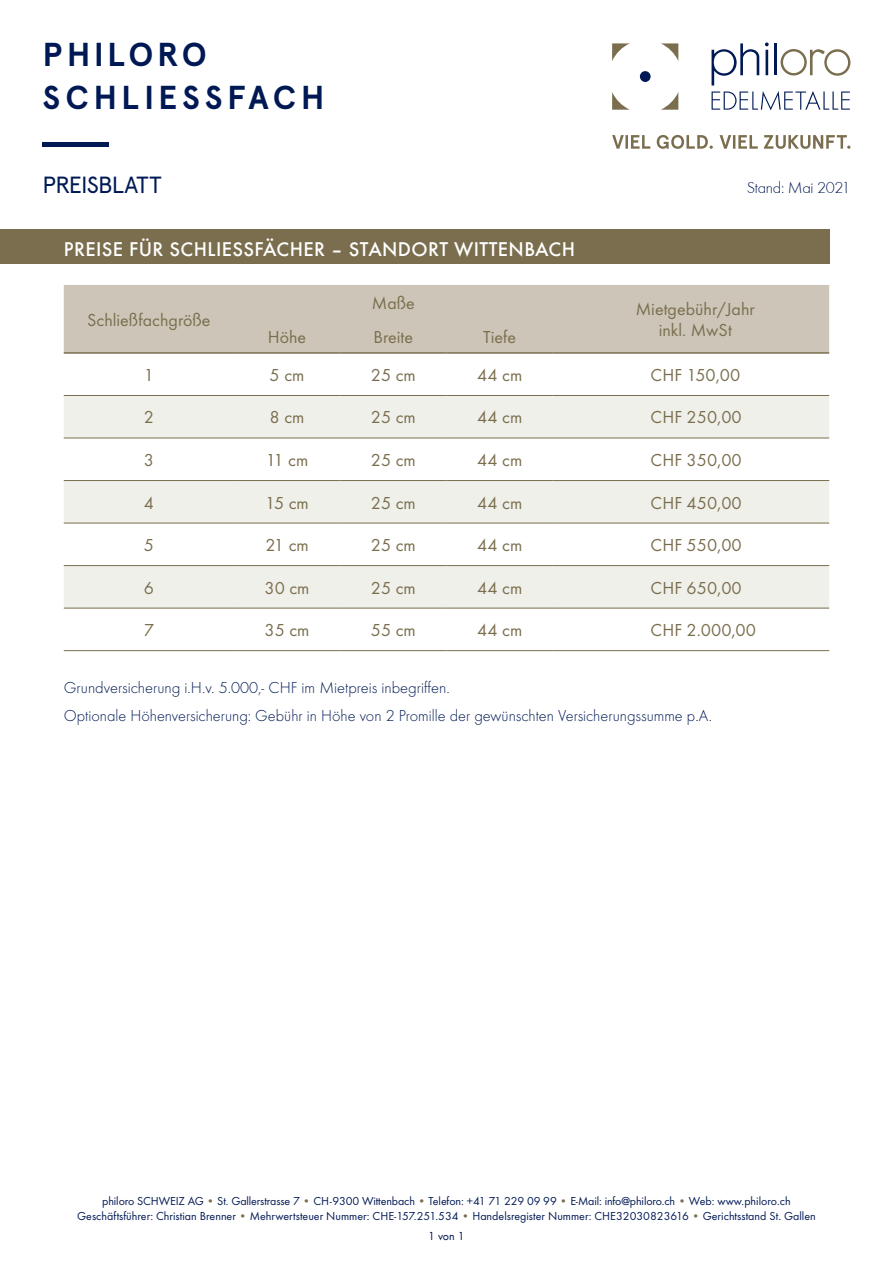
<style>
.page{position:relative;width:893px;height:1263px;background:#fff}
.page>*{position:absolute;margin:0;border:0;box-sizing:border-box;transform-origin:0 0}
.t1{font:700 33.15px/42.8px "Apercu";letter-spacing:.125em;color:#001954}
.t2{font:23.4px "Apercu";letter-spacing:-.035em;color:#001954}
.t3{font:500 20.55px "Futura T";letter-spacing:.02em;color:#fff}
.t4{font:18px/21.6px "Futura TOT Boo";color:#7a6e4e;text-align:center}
.t5{font:300 16.5px/28px "Futura TOT";color:#001954}
.t6{font:16.5px "Futura T Ligh";letter-spacing:-.02em;color:#001954}
.t7{font:12px/15px "Futura TOT Boo";color:#001954;text-align:center}
.t8{font:12px "Futura T";color:#001954}
.s1{color:#7a6e4e}
</style>
<div class="page">
<svg style="left:612px;top:135px;width:238px;height:14px"></svg>
<svg style="left:711px;top:43px;width:139px;height:67px"></svg>
<svg style="left:661px;top:93px;width:17px;height:17px"></svg>
<svg style="left:612px;top:92px;width:18px;height:18px"></svg>
<svg style="left:612px;top:43px;width:18px;height:18px"></svg>
<svg style="left:661px;top:43px;width:17px;height:17px"></svg>
<div style="left:640px;top:71px;width:11px;height:11px;background:#001954;border-radius:50%"></div>
<hr style="left:43px;top:143px;width:66px;height:4px;background:#001954">
<div style="left:0;top:230px;width:829px;height:34px;background:#7a6e4e"></div>
<div style="left:64px;top:285px;width:765px;height:67px;background:#cdc6b8"></div>
<svg style="left:64px;top:396px;width:765px;height:212px;fill:#f0f0eb"></svg>
<hr style="left:64px;top:395px;width:170px;height:1px;background:#7a6e4e">
<hr style="left:234px;top:395px;width:106px;height:1px;background:#7a6e4e">
<hr style="left:340px;top:395px;width:106px;height:1px;background:#7a6e4e">
<hr style="left:446px;top:395px;width:107px;height:1px;background:#7a6e4e">
<hr style="left:553px;top:395px;width:276px;height:1px;background:#7a6e4e">
<hr style="left:64px;top:438px;width:170px;height:1px;background:#7a6e4e">
<hr style="left:234px;top:438px;width:106px;height:1px;background:#7a6e4e">
<hr style="left:340px;top:438px;width:106px;height:1px;background:#7a6e4e">
<hr style="left:446px;top:438px;width:107px;height:1px;background:#7a6e4e">
<hr style="left:553px;top:438px;width:276px;height:1px;background:#7a6e4e">
<hr style="left:64px;top:480px;width:170px;height:1px;background:#7a6e4e">
<hr style="left:234px;top:480px;width:106px;height:1px;background:#7a6e4e">
<hr style="left:340px;top:480px;width:106px;height:1px;background:#7a6e4e">
<hr style="left:446px;top:480px;width:107px;height:1px;background:#7a6e4e">
<hr style="left:553px;top:480px;width:276px;height:1px;background:#7a6e4e">
<hr style="left:64px;top:523px;width:170px;height:1px;background:#7a6e4e">
<hr style="left:234px;top:523px;width:106px;height:1px;background:#7a6e4e">
<hr style="left:340px;top:523px;width:106px;height:1px;background:#7a6e4e">
<hr style="left:446px;top:523px;width:107px;height:1px;background:#7a6e4e">
<hr style="left:553px;top:523px;width:276px;height:1px;background:#7a6e4e">
<hr style="left:64px;top:565px;width:170px;height:1px;background:#7a6e4e">
<hr style="left:64px;top:608px;width:170px;height:1px;background:#7a6e4e">
<hr style="left:64px;top:650px;width:170px;height:1px;background:#7a6e4e">
<hr style="left:234px;top:565px;width:106px;height:1px;background:#7a6e4e">
<hr style="left:340px;top:565px;width:106px;height:1px;background:#7a6e4e">
<hr style="left:446px;top:565px;width:107px;height:1px;background:#7a6e4e">
<hr style="left:234px;top:608px;width:106px;height:1px;background:#7a6e4e">
<hr style="left:340px;top:608px;width:106px;height:1px;background:#7a6e4e">
<hr style="left:446px;top:608px;width:107px;height:1px;background:#7a6e4e">
<hr style="left:234px;top:650px;width:106px;height:1px;background:#7a6e4e">
<hr style="left:340px;top:650px;width:106px;height:1px;background:#7a6e4e">
<hr style="left:446px;top:650px;width:107px;height:1px;background:#7a6e4e">
<hr style="left:553px;top:565px;width:276px;height:1px;background:#7a6e4e">
<hr style="left:553px;top:608px;width:276px;height:1px;background:#7a6e4e">
<hr style="left:553px;top:650px;width:276px;height:1px;background:#7a6e4e">
<hr style="left:64px;top:352px;width:170px;height:2px;background:#7a6e4e">
<hr style="left:234px;top:352px;width:106px;height:2px;background:#7a6e4e">
<hr style="left:340px;top:352px;width:106px;height:2px;background:#7a6e4e">
<hr style="left:446px;top:352px;width:107px;height:2px;background:#7a6e4e">
<hr style="left:553px;top:352px;width:276px;height:2px;background:#7a6e4e">
<h1 class="t1" style="left:43px;top:33px;width:284px">PHILORO<br>SCHLIESSFACH</h1>
<h2 class="t2" style="left:43px;top:171px;width:121px">PREISBLATT</h2>
<h3 class="t6" style="left:747px;top:179px;width:105px">Stand: Mai 2021</h3>
<h3 class="t3" style="left:64px;top:237px;width:513px">PREISE FÜR SCHLIESSFÄCHER – STANDORT WITTENBACH</h3>
<h3 class="t4" style="left:87px;top:309px;width:125px">Schließfachgröße</h3>
<h3 class="t4" style="left:372px;top:292px;width:45px">Maße</h3>
<h3 class="t4" style="left:636px;top:298px;width:120px">Mietgebühr/Jahr inkl. MwSt</h3>
<h3 class="t4" style="left:268px;top:326px;width:40px">Höhe</h3>
<h3 class="t4" style="left:374px;top:326px;width:41px">Breite</h3>
<h3 class="t4" style="left:483px;top:326px;width:35px">Tiefe</h3>
<h3 class="t4" style="left:144px;top:364px;width:12px">1</h3>
<h3 class="t4" style="left:270px;top:364px;width:36px">5 cm</h3>
<h3 class="t4" style="left:371px;top:364px;width:46px">25 cm</h3>
<h3 class="t4" style="left:477px;top:364px;width:47px">44 cm</h3>
<h3 class="t4" style="left:651px;top:364px;width:91px">CHF 150,00</h3>
<h3 class="t4" style="left:144px;top:407px;width:12px">2</h3>
<h3 class="t4" style="left:270px;top:407px;width:36px">8 cm</h3>
<h3 class="t4" style="left:371px;top:407px;width:46px">25 cm</h3>
<h3 class="t4" style="left:477px;top:407px;width:47px">44 cm</h3>
<h3 class="t4" style="left:651px;top:407px;width:93px">CHF 250,00</h3>
<h3 class="t4" style="left:144px;top:449px;width:12px">3</h3>
<h3 class="t4" style="left:266px;top:449px;width:44px">11 cm</h3>
<h3 class="t4" style="left:371px;top:449px;width:46px">25 cm</h3>
<h3 class="t4" style="left:477px;top:449px;width:47px">44 cm</h3>
<h3 class="t4" style="left:651px;top:449px;width:93px">CHF 350,00</h3>
<h3 class="t4" style="left:144px;top:492px;width:12px">4</h3>
<h3 class="t4" style="left:265px;top:492px;width:45px">15 cm</h3>
<h3 class="t4" style="left:371px;top:492px;width:46px">25 cm</h3>
<h3 class="t4" style="left:477px;top:492px;width:47px">44 cm</h3>
<h3 class="t4" style="left:651px;top:492px;width:93px">CHF 450,00</h3>
<h3 class="t4" style="left:144px;top:534px;width:12px">5</h3>
<h3 class="t4" style="left:265px;top:534px;width:45px">21 cm</h3>
<h3 class="t4" style="left:371px;top:534px;width:46px">25 cm</h3>
<h3 class="t4" style="left:477px;top:534px;width:47px">44 cm</h3>
<h3 class="t4" style="left:651px;top:534px;width:93px">CHF 550,00</h3>
<h3 class="t4" style="left:144px;top:577px;width:12px">6</h3>
<h3 class="t4" style="left:265px;top:577px;width:46px">30 cm</h3>
<h3 class="t4" style="left:371px;top:577px;width:46px">25 cm</h3>
<h3 class="t4" style="left:477px;top:577px;width:47px">44 cm</h3>
<h3 class="t4" style="left:651px;top:577px;width:93px">CHF 650,00</h3>
<h3 class="t4" style="left:144px;top:619px;width:12px">7</h3>
<h3 class="t4" style="left:265px;top:619px;width:46px">35 cm</h3>
<h3 class="t4" style="left:371px;top:619px;width:46px">55 cm</h3>
<h3 class="t4" style="left:477px;top:619px;width:47px">44 cm</h3>
<h3 class="t4" style="left:651px;top:619px;width:107px">CHF 2.000,00</h3>
<h3 class="t5" style="left:64px;top:673px;width:650px">Grundversicherung i.H.v. 5.000,- CHF im Mietpreis inbegriffen.<br>Optionale Höhenversicherung: Gebühr in Höhe von 2 Promille der gewünschten Versicherungssumme p.A.</h3>
<p class="t7" style="left:77px;top:1194px;width:740px">philoro SCHWEIZ AG <span class="s1">•</span> St. Gallerstrasse 7 <span class="s1">•</span> CH-9300 Wittenbach <span class="s1">•</span> Telefon: +41 71 229 09 99 <span class="s1">•</span> E-Mail: info@philoro.ch <span class="s1">•</span> Web: www.philoro.ch<br>Geschäftsführer: Christian Brenner <span class="s1">•</span> Mehrwertsteuer Nummer: CHE-157.251.534 <span class="s1">•</span> Handelsregister Nummer: CHE32030823616 <span class="s1">•</span> Gerichtsstand St. Gallen</p>
<p class="t8" style="left:428px;top:1229px;width:38px">1 von 1</p>
</div>
